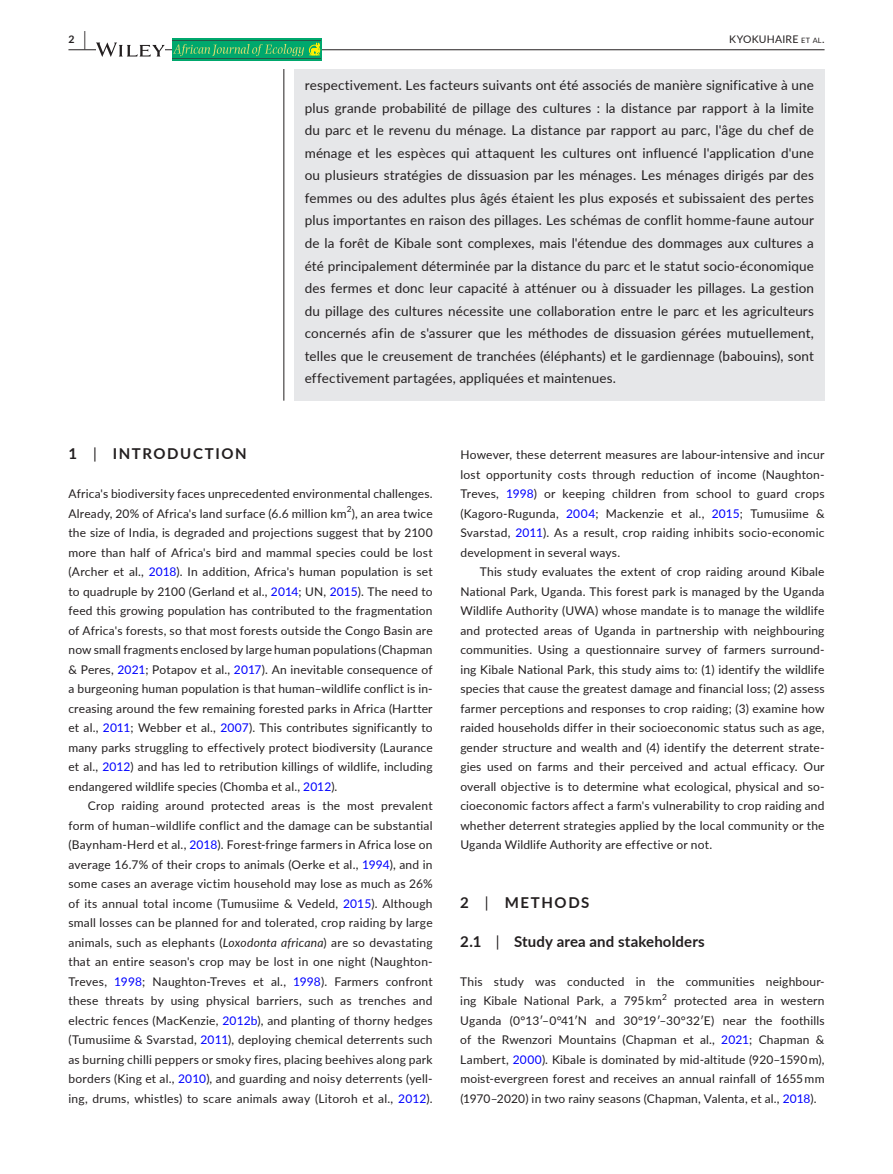
<style>
.page{position:relative;width:893px;height:1174px;background:#fff}
.page>*{position:absolute;margin:0;border:0;box-sizing:border-box;transform-origin:0 0}
.t1{font:700 15px "Lato";letter-spacing:.015em;color:#231f20}
.t2{font:700 15px "Lato";letter-spacing:.105em;color:#231f20}
.t3{font:700 15px "Lato";letter-spacing:.11em;color:#231f20}
.t4{font:13.5px/22.5px "Lato";letter-spacing:.01em;color:#231f20;text-align:justify}
.t5{font:12px/19.5px "Lato";letter-spacing:.015em;color:#231f20;text-align:justify}
.t6{font:10.5px "Lato";letter-spacing:.02em;color:#231f20}
.t7{font:700 10.5px "Lato";color:#231f20}
.t8{font:8.4px "Lato";color:#231f20}
.s1{font-size:19.5px}
.s2{font-size:7.35px}
.s3{font-weight:400}
.s4{color:#00f}
.s5{font-style:italic}
</style>
<div class="page">
<hr style="left:68px;top:49px;width:756px;height:1px;background:#231f20">
<svg style="left:96px;top:42px;width:69px;height:15px"></svg>
<img style="left:172px;top:39px;width:149px;height:22px">
<svg style="left:309px;top:43px;width:11px;height:13px"></svg>
<hr style="left:172px;top:41px;width:149px;height:1px;background:#295245">
<hr style="left:172px;top:59px;width:149px;height:1px;background:#295245">
<div style="left:294px;top:69px;width:530px;height:331px;background:#e6e7e9"></div>
<hr style="left:283px;top:69px;width:1px;height:332px;background:#231f20">
<p class="t7" style="left:68px;top:31px;width:19px">2 <span class="s1">|</span></p>
<p class="t6" style="left:729px;top:31px;width:97px">KYOKUHAIRE <span class="s2">et al</span>.</p>
<p class="t4" style="left:305px;top:74px;width:511px">respectivement. Les facteurs suivants ont été associés de manière significative à une plus grande probabilité de pillage des cultures : la distance par rapport à la limite du parc et le revenu du ménage. La distance par rapport au parc, l'âge du chef de ménage et les espèces qui attaquent les cultures ont influencé l'application d'une ou plusieurs stratégies de dissuasion par les ménages. Les ménages dirigés par des femmes ou des adultes plus âgés étaient les plus exposés et subissaient des pertes plus importantes en raison des pillages. Les schémas de conflit homme-faune autour de la forêt de Kibale sont complexes, mais l'étendue des dommages aux cultures a été principalement déterminée par la distance du parc et le statut socio-économique des fermes et donc leur capacité à atténuer ou à dissuader les pillages. La gestion du pillage des cultures nécessite une collaboration entre le parc et les agriculteurs concernés afin de s'assurer que les méthodes de dissuasion gérées mutuellement, telles que le creusement de tranchées (éléphants) et le gardiennage (babouins), sont effectivement partagées, appliquées et maintenues.</p>
<p class="t2" style="left:68px;top:443px;width:180px">1 <span class="s3">|</span> INTRODUCTION</p>
<p class="t5" style="left:68px;top:483px;width:366px">Africa's biodiversity faces unprecedented environmental challenges.<br>Already, 20% of Africa's land surface (6.6 million km ), an area twice</p>
<p class="t8" style="left:347px;top:503px;width:6px">2</p>
<p class="t5" style="left:68px;top:522px;width:366px">the size of India, is degraded and projections suggest that by 2100 more than half of Africa's bird and mammal species could be lost (Archer et al., <span class="s4">2018</span>). In addition, Africa's human population is set to quadruple by 2100 (Gerland et al., <span class="s4">2014</span>; UN, <span class="s4">2015</span>). The need to feed this growing population has contributed to the fragmentation of Africa's forests, so that most forests outside the Congo Basin are now small fragments enclosed by large human populations (Chapman &amp; Peres, <span class="s4">2021</span>; Potapov et al., <span class="s4">2017</span>). An inevitable consequence of a burgeoning human population is that human–wildlife conflict is in&shy;creasing around the few remaining forested parks in Africa (Hartter et al., <span class="s4">2011</span>; Webber et al., <span class="s4">2007</span>). This contributes significantly to many parks struggling to effectively protect biodiversity (Laurance et al., <span class="s4">2012</span>) and has led to retribution killings of wildlife, including endangered wildlife species (Chomba et al., <span class="s4">2012</span>).</p>
<p class="t5" style="left:68px;top:795px;width:366px;text-indent:20px">Crop raiding around protected areas is the most prevalent form of human–wildlife conflict and the damage can be substantial (Baynham-Herd et al., <span class="s4">2018</span>). Forest-fringe farmers in Africa lose on average 16.7% of their crops to animals (Oerke et al., <span class="s4">1994</span>), and in some cases an average victim household may lose as much as 26% of its annual total income (Tumusiime &amp; Vedeld, <span class="s4">2015</span>). Although small losses can be planned for and tolerated, crop raiding by large animals, such as elephants (<span class="s5">Loxodonta africana</span>) are so devastating that an entire season's crop may be lost in one night (Naughton-Treves, <span class="s4">1998</span>; Naughton-Treves et al., <span class="s4">1998</span>). Farmers confront these threats by using physical barriers, such as trenches and electric fences (MacKenzie, <span class="s4">2012b</span>), and planting of thorny hedges (Tumusiime &amp; Svarstad, <span class="s4">2011</span>), deploying chemical deterrents such as burning chilli peppers or smoky fires, placing beehives along park borders (King et al., <span class="s4">2010</span>), and guarding and noisy deterrents (yell&shy;ing, drums, whistles) to scare animals away (Litoroh et al., <span class="s4">2012</span>).</p>
<p class="t5" style="left:460px;top:444px;width:366px">However, these deterrent measures are labour-intensive and incur lost opportunity costs through reduction of income (Naughton-Treves, <span class="s4">1998</span>) or keeping children from school to guard crops (Kagoro-Rugunda, <span class="s4">2004</span>; Mackenzie et al., <span class="s4">2015</span>; Tumusiime &amp; Svarstad, <span class="s4">2011</span>). As a result, crop raiding inhibits socio-economic development in several ways.</p>
<p class="t5" style="left:460px;top:561px;width:366px;text-indent:20px">This study evaluates the extent of crop raiding around Kibale National Park, Uganda. This forest park is managed by the Uganda Wildlife Authority (UWA) whose mandate is to manage the wildlife and protected areas of Uganda in partnership with neighbouring communities. Using a questionnaire survey of farmers surround&shy;ing Kibale National Park, this study aims to: (1) identify the wildlife species that cause the greatest damage and financial loss; (2) assess farmer perceptions and responses to crop raiding; (3) examine how raided households differ in their socioeconomic status such as age, gender structure and wealth and (4) identify the deterrent strate&shy;gies used on farms and their perceived and actual efficacy. Our overall objective is to determine what ecological, physical and so&shy;cioeconomic factors affect a farm's vulnerability to crop raiding and whether deterrent strategies applied by the local community or the Uganda Wildlife Authority are effective or not.</p>
<p class="t3" style="left:460px;top:891px;width:131px">2 <span class="s3">|</span> METHODS</p>
<p class="t1" style="left:460px;top:930px;width:246px">2.1 <span class="s3">|</span> Study area and stakeholders</p>
<p class="t5" style="left:460px;top:971px;width:366px">This study was conducted in the communities neighbour&shy;ing Kibale National Park, a 795 km<sup>2</sup> protected area in western Uganda (0°13′–0°41′N and 30°19′–30°32′E) near the foothills of the Rwenzori Mountains (Chapman et al., <span class="s4">2021</span>; Chapman &amp; Lambert, <span class="s4">2000</span>). Kibale is dominated by mid-altitude (920–1590 m), moist-evergreen forest and receives an annual rainfall of 1655 mm (1970–2020) in two rainy seasons (Chapman, Valenta, et al., <span class="s4">2018</span>).</p>
</div>
